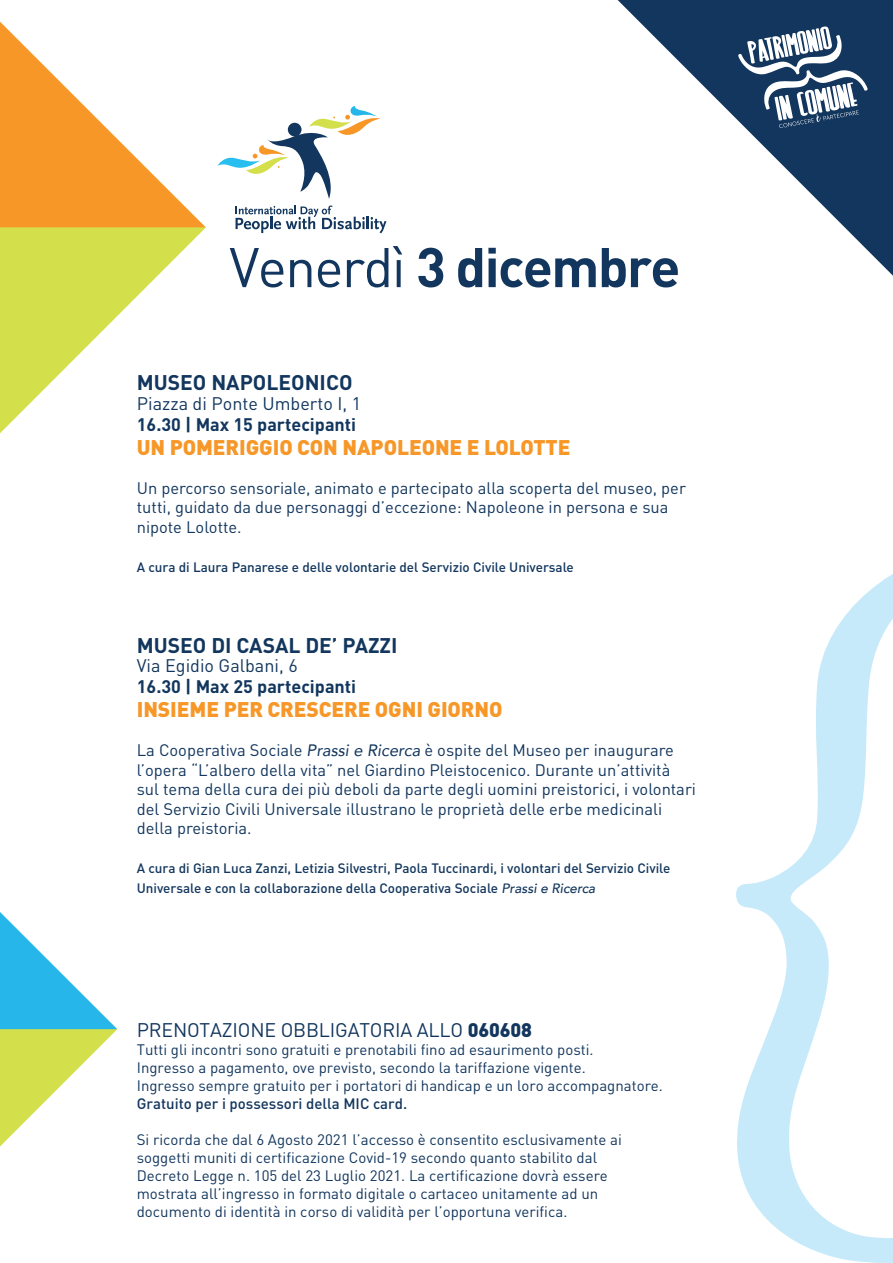
<style>
.page{position:relative;width:893px;height:1263px;background:#fff}
.page>*{position:absolute;margin:0;border:0;box-sizing:border-box;transform-origin:0 0}
.t1{font:700 55.05px "DIN";letter-spacing:-.03em;color:#12365d}
.t2{font:900 21px "DIN";letter-spacing:-.005em;color:#f79727}
.t3{font:700 21px "DIN";color:#12365d}
.t4{font:19.5px "DIN";letter-spacing:-.01em;color:#12365d}
.t5{font:700 18px "DIN";color:#12365d}
.t6{font:18px "DIN";color:#12365d}
.t7{font:16.5px/19.5px "DIN";color:#12365d}
.t8{font:15px/18px "DIN";color:#12365d}
.t9{font:500 15px "DIN";color:#12365d}
.t10{font:500 13.5px/19.5px "DIN";color:#12365d}
.s1{font-weight:400}
.s2{font-family:"Avenir";font-style:italic}
.s3{font-weight:900}
</style>
<div class="page">
<svg style="left:736px;top:574px;width:157px;height:689px"></svg>
<svg style="left:0;top:227px;width:206px;height:206px"></svg>
<svg style="left:0;top:22px;width:206px;height:205px"></svg>
<svg style="left:618px;top:0;width:275px;height:276px"></svg>
<svg style="left:217px;top:106px;width:164px;height:93px"></svg>
<div style="left:288px;top:123px;width:13px;height:13px;background:#12365d;border-radius:50%"></div>
<svg style="left:236px;top:206px;width:150px;height:27px"></svg>
<svg style="left:738px;top:26px;width:130px;height:102px"></svg>
<svg style="left:0;top:912px;width:117px;height:234px"></svg>
<h1 class="t1" style="left:229px;top:231px;width:453px"><span class="s1">Venerdì</span> 3 dicembre</h1>
<h2 class="t3" style="left:137px;top:369px;width:217px">MUSEO NAPOLEONICO</h2>
<p class="t6" style="left:137px;top:392px;width:226px">Piazza di Ponte Umberto I, 1</p>
<p class="t5" style="left:137px;top:412px;width:221px">16.30 | Max 15 partecipanti</p>
<h2 class="t2" style="left:137px;top:433px;width:435px">UN POMERIGGIO CON NAPOLEONE E LOLOTTE</h2>
<p class="t7" style="left:137px;top:478px;width:551px">Un percorso sensoriale, animato e partecipato alla scoperta del museo, per tutti, guidato da due personaggi d’eccezione: Napoleone in persona e sua nipote Lolotte.</p>
<p class="t10" style="left:137px;top:557px;width:438px">A cura di Laura Panarese e delle volontarie del Servizio Civile Universale</p>
<h2 class="t3" style="left:137px;top:631px;width:262px">MUSEO DI CASAL DE’ PAZZI</h2>
<p class="t6" style="left:137px;top:654px;width:162px">Via Egidio Galbani, 6</p>
<p class="t5" style="left:137px;top:675px;width:221px">16.30 | Max 25 partecipanti</p>
<h2 class="t2" style="left:137px;top:696px;width:367px">INSIEME PER CRESCERE OGNI GIORNO</h2>
<p class="t7" style="left:137px;top:740px;width:561px">La Cooperativa Sociale <span class="s2">Prassi e Ricerca</span> è ospite del Museo per inaugurare l’opera “L’albero della vita” nel Giardino Pleistocenico. Durante un’attività sul tema della cura dei più deboli da parte degli uomini preistorici, i volontari del Servizio Civili Universale illustrano le proprietà delle erbe medicinali della preistoria.</p>
<p class="t10" style="left:137px;top:858px;width:535px">A cura di Gian Luca Zanzi, Letizia Silvestri, Paola Tuccinardi, i volontari del Servizio Civile<br>Universale e con la collaborazione della Cooperativa Sociale <span class="s2">Prassi e Ricerca</span></p>
<h3 class="t4" style="left:137px;top:1018px;width:397px">PRENOTAZIONE OBBLIGATORIA ALLO <span class="s3">060608</span></h3>
<p class="t8" style="left:137px;top:1040px;width:528px">Tutti gli incontri sono gratuiti e prenotabili fino ad esaurimento posti.<br>Ingresso a pagamento, ove previsto, secondo la tariffazione vigente.<br>Ingresso sempre gratuito per i portatori di handicap e un loro accompagnatore.</p>
<p class="t9" style="left:137px;top:1094px;width:272px">Gratuito per i possessori della MIC card.</p>
<p class="t8" style="left:137px;top:1130px;width:487px">Si ricorda che dal 6 Agosto 2021 l’accesso è consentito esclusivamente ai soggetti muniti di certificazione Covid-19 secondo quanto stabilito dal Decreto Legge n. 105 del 23 Luglio 2021. La certificazione dovrà essere mostrata all’ingresso in formato digitale o cartaceo unitamente ad un documento di identità in corso di validità per l’opportuna verifica.</p>
</div>
